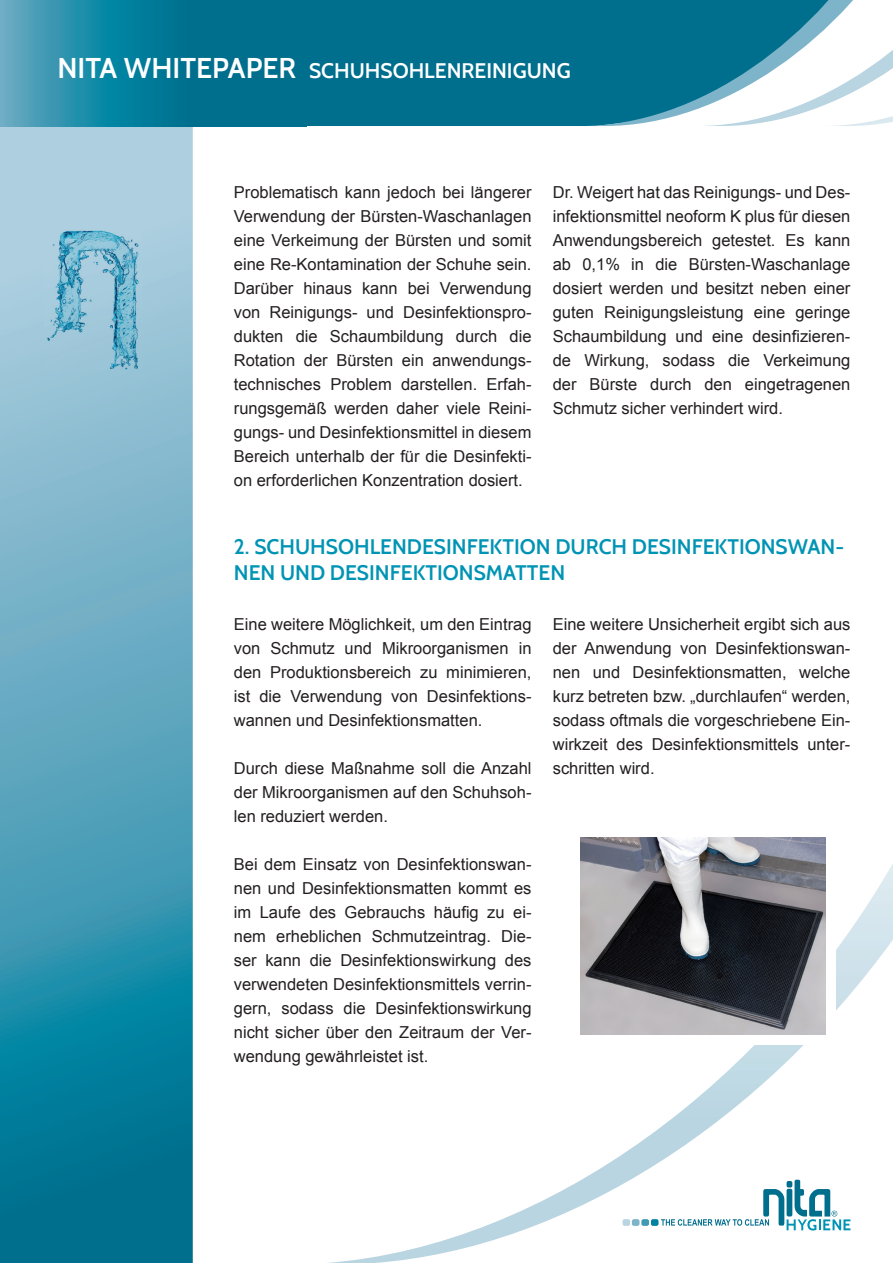
<style>
.page{position:relative;width:893px;height:1263px;background:#fff}
.page>*{position:absolute;margin:0;border:0;box-sizing:border-box;transform-origin:0 0}
.t1{font:600 21px/25.2px "Cabin";color:#0094b4}
.t2{font:600 21px "Cabin";color:#fff}
.t3{font:16.5px/24px "Arial";color:#231f20;text-align:justify}
.s1{font-size:28.5px}
</style>
<div class="page">
<svg style="left:328px;top:863px;width:565px;height:400px"></svg>
<div style="left:651px;top:1219px;width:7px;height:7px;background:#00829e;border-radius:2px"></div>
<div style="left:641px;top:1219px;width:8px;height:7px;background:#419ab4;border-radius:2px"></div>
<div style="left:632px;top:1219px;width:7px;height:7px;background:#7db4c9;border-radius:2px"></div>
<div style="left:622px;top:1219px;width:8px;height:7px;background:#b9d5e2;border-radius:2px"></div>
<svg style="left:661px;top:1180px;width:189px;height:50px"></svg>
<svg style="left:0;top:126px;width:193px;height:1137px;background:#56a3bb"></svg>
<div style="left:306px;top:0;width:274px;height:126px;background:#006e8d"></div>
<svg style="left:0;top:0;width:306px;height:126px;background:#15819e"></svg>
<img style="left:45px;top:230px;width:96px;height:139px">
<svg style="left:580px;top:0;width:313px;height:126px"></svg>
<div style="left:722px;top:922px;width:114px;height:123px;background:#fff"></div>
<img style="left:581px;top:838px;width:244px;height:197px">
<p class="t2" style="left:57px;top:58px;width:515px"><span class="s1">NITA WHITEPAPER</span> SCHUHSOHLENREINIGUNG</p>
<p class="t3" style="left:234px;top:180px;width:299px">Problematisch kann jedoch bei längerer Verwendung der Bürsten-Waschanlagen eine Verkeimung der Bürsten und somit eine Re-Kontamination der Schuhe sein.<br>Darüber hinaus kann bei Verwendung von Reinigungs- und Desinfektionspro&shy;dukten die Schaumbildung durch die Rotation der Bürsten ein anwendungs&shy;technisches Problem darstellen. Erfah&shy;rungsgemäß werden daher viele Reini&shy;gungs- und Desinfektionsmittel in diesem Bereich unterhalb der für die Desinfekti&shy;on erforderlichen Konzentration dosiert.</p>
<p class="t3" style="left:553px;top:180px;width:299px">Dr. Weigert hat das Reinigungs- und Des&shy;infektionsmittel neoform K plus für diesen Anwendungsbereich getestet. Es kann ab 0,1% in die Bürsten-Waschanlage dosiert werden und besitzt neben einer guten Reinigungsleistung eine geringe Schaumbildung und eine desinfizieren&shy;de Wirkung, sodass die Verkeimung der Bürste durch den eingetragenen Schmutz sicher verhindert wird.</p>
<p class="t1" style="left:234px;top:534px;width:612px">2. SCHUHSOHLENDESINFEKTION DURCH DESINFEKTIONSWAN-<br>NEN UND DESINFEKTIONSMATTEN</p>
<p class="t3" style="left:234px;top:612px;width:299px">Eine weitere Möglichkeit, um den Eintrag von Schmutz und Mikroorganismen in den Produktionsbereich zu minimieren, ist die Verwendung von Desinfektions&shy;wannen und Desinfektionsmatten.</p>
<p class="t3" style="left:234px;top:756px;width:299px">Durch diese Maßnahme soll die Anzahl der Mikroorganismen auf den Schuhsoh&shy;len reduziert werden.</p>
<p class="t3" style="left:234px;top:852px;width:299px">Bei dem Einsatz von Desinfektionswan&shy;nen und Desinfektionsmatten kommt es im Laufe des Gebrauchs häufig zu ei&shy;nem erheblichen Schmutzeintrag. Die&shy;ser kann die Desinfektionswirkung des verwendeten Desinfektionsmittels verrin&shy;gern, sodass die Desinfektionswirkung nicht sicher über den Zeitraum der Ver&shy;wendung gewährleistet ist.</p>
<p class="t3" style="left:553px;top:612px;width:299px">Eine weitere Unsicherheit ergibt sich aus der Anwendung von Desinfektionswan&shy;nen und Desinfektionsmatten, welche kurz betreten bzw. „durchlaufen“ werden, sodass oftmals die vorgeschriebene Ein&shy;wirkzeit des Desinfektionsmittels unter&shy;schritten wird.</p>
</div>
